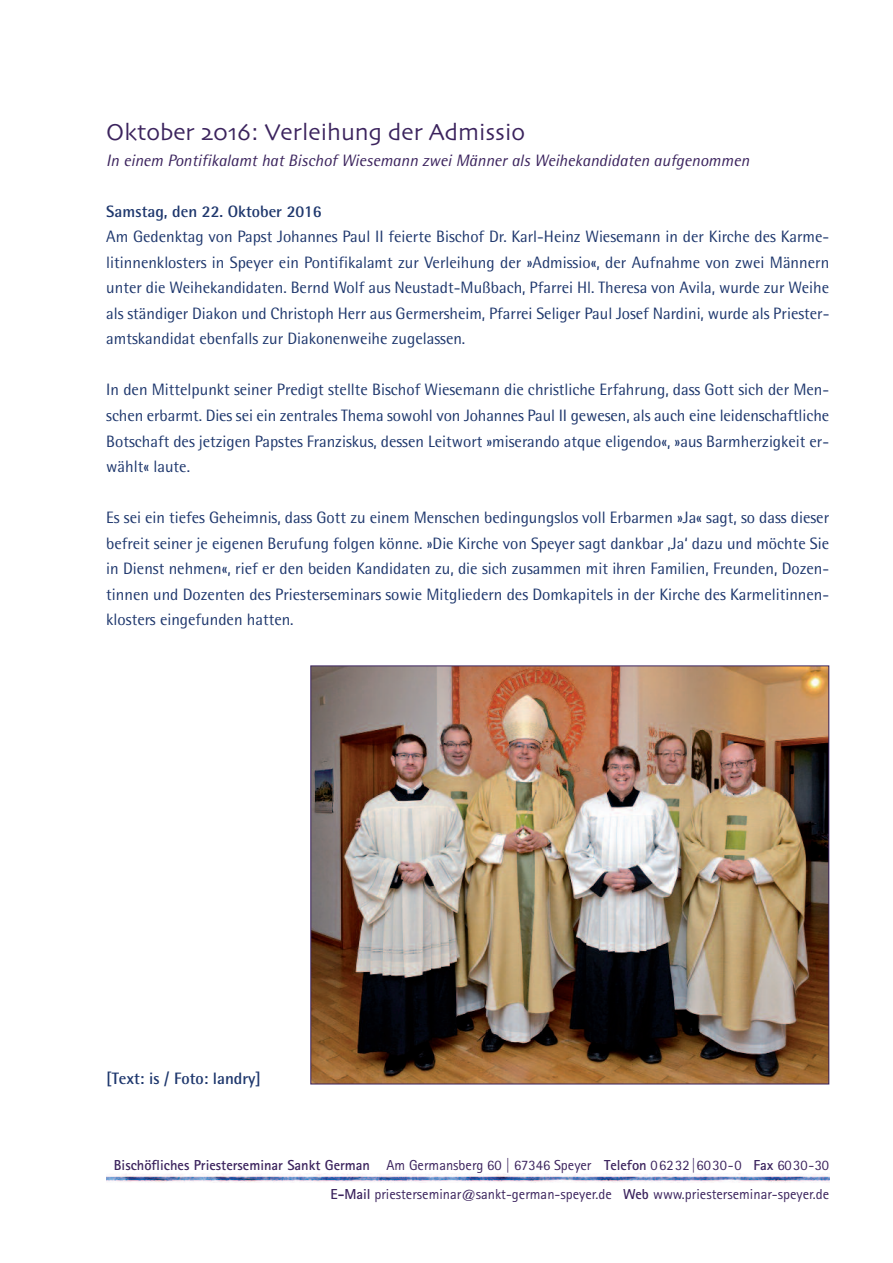
<style>
.page{position:relative;width:893px;height:1263px;background:#fff}
.page>*{position:absolute;margin:0;border:0;box-sizing:border-box;transform-origin:0 0}
.t1{font:24px "Skia";color:#3b235d}
.t2{font:16.5px/25.5px "Agfa Rotis Semisans";color:#1e376d;text-align:justify}
.t3{font:italic 16.5px "Agfa Rotis Semisans";color:#3b235d}
.t4{font:700 16.5px "Agfa Rotis Semisans";color:#1e376d}
.t5{font:14.55px/28.5px "Agfa Rotis Sans Serif";color:#3b235d;text-align:right}
.s1{font-weight:700}
</style>
<div class="page">
<img style="left:106px;top:1173px;width:723px;height:10px">
<img style="left:312px;top:667px;width:515px;height:415px">
<h1 class="t1" style="left:106px;top:118px;width:420px">Oktober 2016: Verleihung der Admissio</h1>
<p class="t3" style="left:106px;top:154px;width:644px">In einem Pontifikalamt hat Bischof Wiesemann zwei Männer als Weihekandidaten aufgenommen</p>
<p class="t4" style="left:106px;top:205px;width:217px">Samstag, den 22. Oktober 2016</p>
<p class="t2" style="left:106px;top:226px;width:725px">Am Gedenktag von Papst Johannes Paul II feierte Bischof Dr. Karl-Heinz Wiesemann in der Kirche des Karme&shy;litinnenklosters in Speyer ein Pontifikalamt zur Verleihung der »Admissio«, der Aufnahme von zwei Männern unter die Weihekandidaten. Bernd Wolf aus Neustadt-Mußbach, Pfarrei Hl. Theresa von Avila, wurde zur Weihe als ständiger Diakon und Christoph Herr aus Germersheim, Pfarrei Seliger Paul Josef Nardini, wurde als Priester&shy;amtskandidat ebenfalls zur Diakonenweihe zugelassen.</p>
<p class="t2" style="left:106px;top:379px;width:724px">In den Mittelpunkt seiner Predigt stellte Bischof Wiesemann die christliche Erfahrung, dass Gott sich der Men&shy;schen erbarmt. Dies sei ein zentrales Thema sowohl von Johannes Paul II gewesen, als auch eine leidenschaftliche Botschaft des jetzigen Papstes Franziskus, dessen Leitwort »miserando atque eligendo«, »aus Barmherzigkeit er&shy;wählt« laute.</p>
<p class="t2" style="left:106px;top:506px;width:724px">Es sei ein tiefes Geheimnis, dass Gott zu einem Menschen bedingungslos voll Erbarmen »Ja« sagt, so dass dieser befreit seiner je eigenen Berufung folgen könne. »Die Kirche von Speyer sagt dankbar ‚Ja‘ dazu und möchte Sie in Dienst nehmen«, rief er den beiden Kandidaten zu, die sich zusammen mit ihren Familien, Freunden, Dozen&shy;tinnen und Dozenten des Priesterseminars sowie Mitgliedern des Domkapitels in der Kirche des Karmelitinnen&shy;klosters eingefunden hatten.</p>
<p class="t4" style="left:106px;top:1073px;width:156px">[Text: is / Foto: landry]</p>
<p class="t5" style="left:114px;top:1153px;width:717px"><span class="s1">Bischöfliches Priesterseminar Sankt German</span> Am Germansberg 60 | 67346 Speyer <span class="s1">Telefon</span> 06232|6030-0 <span class="s1">Fax</span> 6030-30<br><span class="s1">E-Mail</span> priesterseminar@sankt-german-speyer.de <span class="s1">Web</span> www.priesterseminar-speyer.de</p>
</div>
